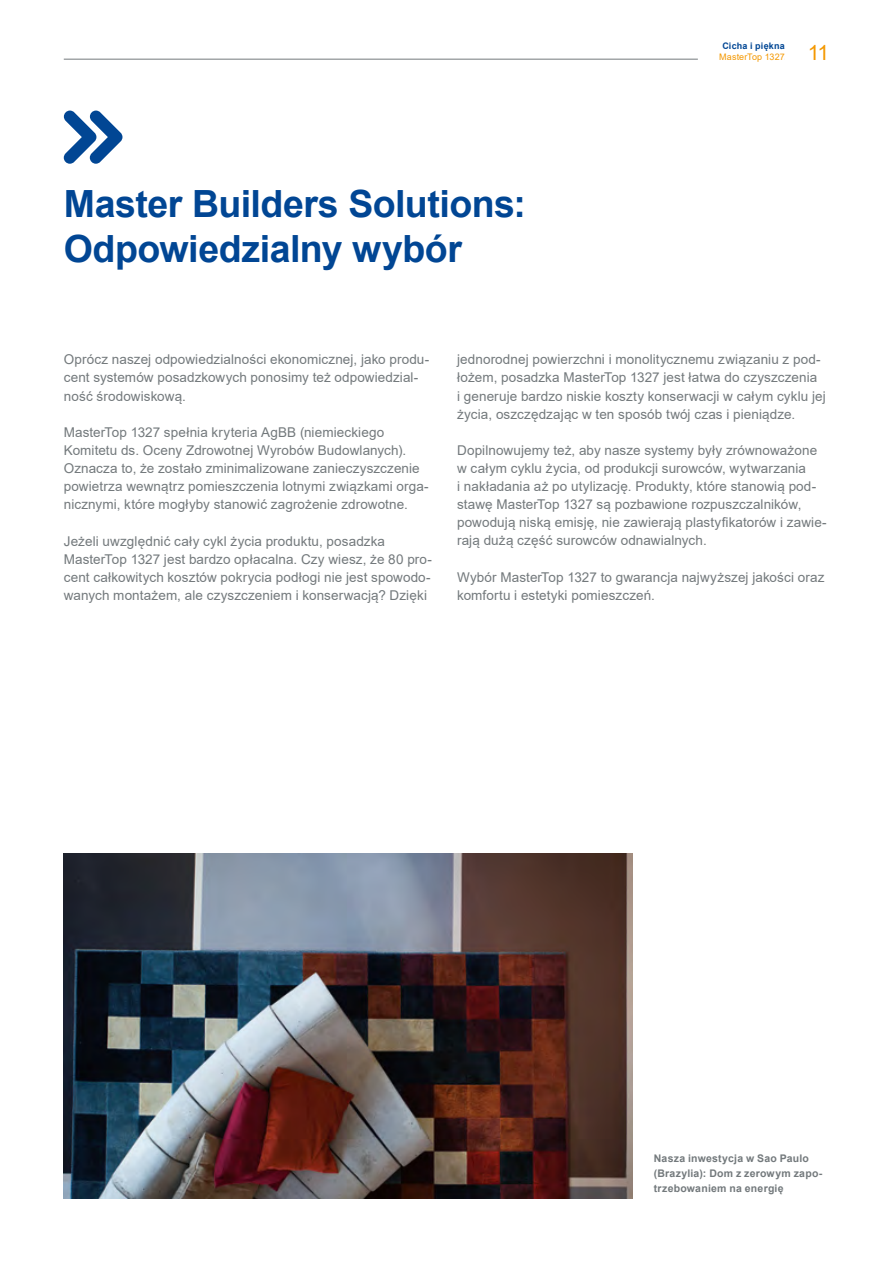
<style>
.page{position:relative;width:893px;height:1263px;background:#fff}
.page>*{position:absolute;margin:0;border:0;box-sizing:border-box;transform-origin:0 0}
.t1{font:700 37.5px/45px "Arial";letter-spacing:-.015em;color:#014694}
.t2{font:21px "Arial";color:#f49800}
.t3{font:13.5px/18.1px "Arial";letter-spacing:.005em;color:#73797c}
.t4{font:700 10.5px/15px "Arial";letter-spacing:.02em;color:#73797c}
.t5{font:9px "Arial";letter-spacing:.015em;color:#f49800}
.t6{font:700 9px "Arial";letter-spacing:.025em;color:#014694}
</style>
<div class="page">
<hr style="left:64px;top:59px;width:721px;height:1px;background:#73797c">
<div style="left:698px;top:57px;width:87px;height:5px;background:#fff"></div>
<img style="left:64px;top:854px;width:568px;height:344px">
<svg style="left:64px;top:111px;width:58px;height:53px"></svg>
<h1 class="t1" style="left:64px;top:182px;width:464px">Master Builders Solutions:<br>Odpowiedzialny wybór</h1>
<p class="t6" style="left:722px;top:40px;width:64px">Cicha i piękna</p>
<p class="t5" style="left:719px;top:50px;width:67px">MasterTop 1327</p>
<h2 class="t2" style="left:808px;top:38px;width:23px">11</h2>
<p class="t3" style="left:64px;top:350px;width:367px">Oprócz naszej odpowiedzialności ekonomicznej, jako produ&shy;cent systemów posadzkowych ponosimy też odpowiedzial&shy;ność środowiskową.</p>
<p class="t3" style="left:64px;top:423px;width:366px">MasterTop 1327 spełnia kryteria AgBB (niemieckiego Komitetu ds. Oceny Zdrowotnej Wyrobów Budowlanych).<br>Oznacza to, że zostało zminimalizowane zanieczyszczenie powietrza wewnątrz pomieszczenia lotnymi związkami orga&shy;nicznymi, które mogłyby stanowić zagrożenie zdrowotne.</p>
<p class="t3" style="left:64px;top:532px;width:370px">Jeżeli uwzględnić cały cykl życia produktu, posadzka MasterTop 1327 jest bardzo opłacalna. Czy wiesz, że 80 pro&shy;cent całkowitych kosztów pokrycia podłogi nie jest spowodo&shy;wanych montażem, ale czyszczeniem i konserwacją? Dzięki</p>
<p class="t3" style="left:457px;top:350px;width:370px">jednorodnej powierzchni i monolitycznemu związaniu z pod&shy;łożem, posadzka MasterTop 1327 jest łatwa do czyszczenia<br>i generuje bardzo niskie koszty konserwacji w całym cyklu jej życia, oszczędzając w ten sposób twój czas i pieniądze.</p>
<p class="t3" style="left:457px;top:441px;width:371px">Dopilnowujemy też, aby nasze systemy były zrównoważone w całym cyklu życia, od produkcji surowców, wytwarzania<br>i nakładania aż po utylizację. Produkty, które stanowią pod&shy;stawę MasterTop 1327 są pozbawione rozpuszczalników, powodują niską emisję, nie zawierają plastyfikatorów i zawie&shy;rają dużą część surowców odnawialnych.</p>
<p class="t3" style="left:457px;top:568px;width:369px">Wybór MasterTop 1327 to gwarancja najwyższej jakości oraz komfortu i estetyki pomieszczeń.</p>
<p class="t4" style="left:654px;top:1151px;width:170px">Nasza inwestycja w Sao Paulo (Brazylia): Dom z zerowym zapo&shy;trzebowaniem na energię</p>
</div>
